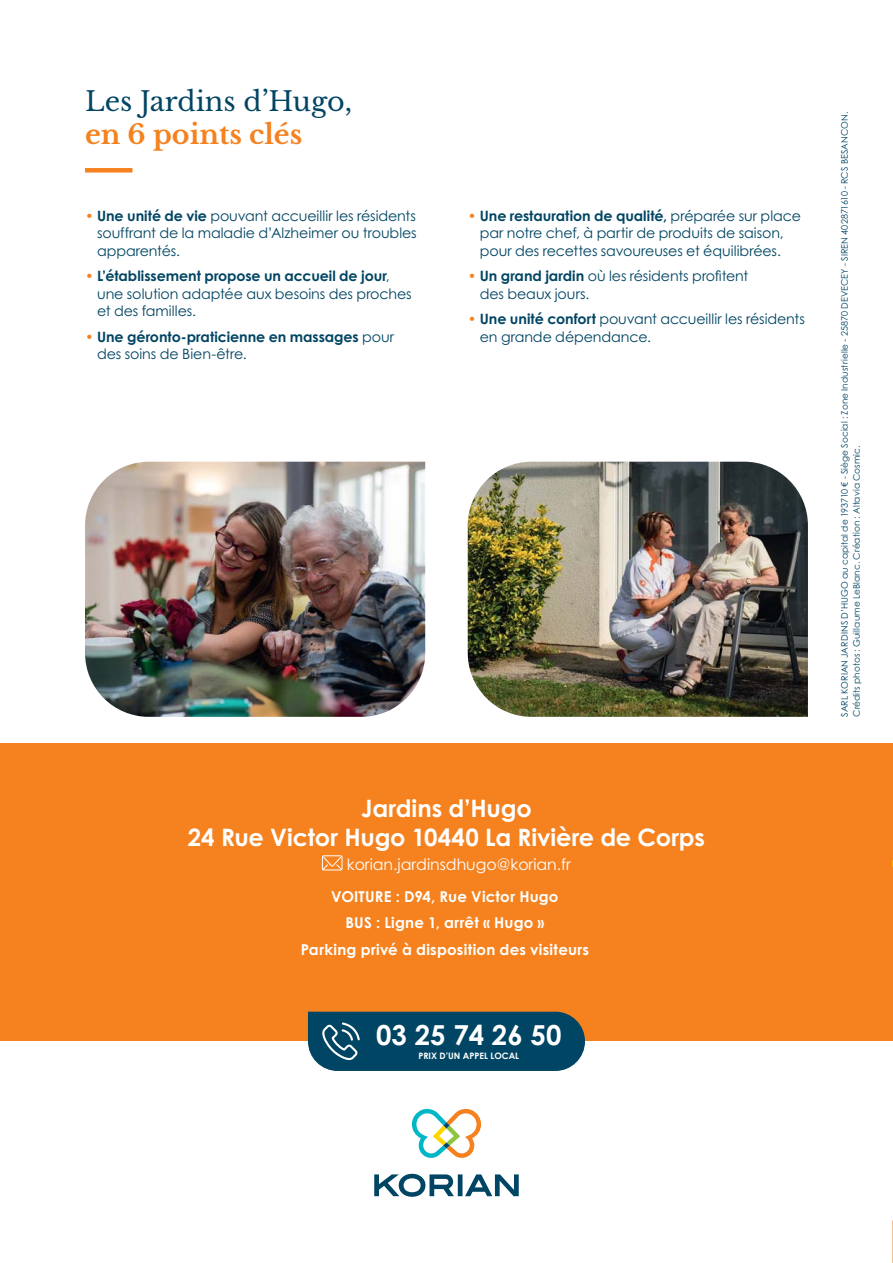
<style>
.page{position:relative;width:893px;height:1263px;background:#fff}
.page>*{position:absolute;margin:0;border:0;box-sizing:border-box;transform-origin:0 0}
.t1{font:700 27.6px "Century Gothic Std";color:#fff}
.t2{font:27px "Libre Baskerville";color:#004563}
.t3{font:700 27px "Libre Baskerville";color:#f5821f}
.t4{font:700 24px/28.8px "Century Gothic Std";letter-spacing:-.005em;color:#fff;text-align:center}
.t5{font:15.75px "Century Gothic Std";color:#fff}
.t6{font:700 15px/26.5px "Century Gothic Std";letter-spacing:.015em;color:#fff;text-align:center}
.t7{font:14.25px/17.2px "Century Gothic Std";letter-spacing:-.005em;color:#004563}
.t8{font:700 14.25px/17.2px "Century Gothic Std";letter-spacing:-.005em;color:#004563}
.t9{font:9px/12px "Century Gothic Std";letter-spacing:.01em;color:#004563}
.t10{font:700 8.85px "Century Gothic Std";color:#fff}
.s1{color:#f5821f}
.s2{font-weight:700}
.s3{font-weight:400;color:#f5821f}
.s4{font-weight:400}
</style>
<div class="page">
<div style="left:85px;top:168px;width:47px;height:5px;background:#f5821f"></div>
<div style="left:0;top:743px;width:893px;height:297px;background:#f5821f"></div>
<div style="left:308px;top:1012px;width:277px;height:59px;background:#004563"></div>
<svg style="left:412px;top:1109px;width:69px;height:49px"></svg>
<svg style="left:374px;top:1174px;width:145px;height:23px"></svg>
<img style="left:468px;top:462px;width:340px;height:255px">
<img style="left:85px;top:462px;width:340px;height:255px">
<div style="left:322px;top:855px;width:20px;height:15px;border:1px solid #fff"></div>
<svg style="left:322px;top:856px;width:21px;height:15px"></svg>
<h2 class="t2" style="left:85px;top:89px;width:269px">Les Jardins d’Hugo,</h2>
<h2 class="t3" style="left:85px;top:122px;width:219px">en 6 points clés</h2>
<p class="t7" style="left:97px;top:209px;width:321px;text-align:justify;text-indent:-12px"><span class="s1">•</span> <span class="s2">Une unité de vie</span> pouvant accueillir les résidents souffrant de la maladie d’Alzheimer ou troubles apparentés.</p>
<p class="t7" style="left:97px;top:269px;width:316px;text-indent:-12px"><span class="s1">•</span> <span class="s2">L’établissement propose un accueil de jour</span>, une solution adaptée aux besoins des proches et des familles.</p>
<p class="t8" style="left:97px;top:329px;width:299px;text-indent:-12px"><span class="s3">•</span> Une géronto-praticienne en massages <span class="s4">pour des soins de Bien-être.</span></p>
<p class="t7" style="left:468px;top:209px;width:335px;text-align:center"><span class="s1">•</span> <span class="s2">Une restauration de qualité,</span> préparée sur place par notre chef, à partir de produits de saison, pour des recettes savoureuses et équilibrées.</p>
<p class="t7" style="left:480px;top:269px;width:270px;text-indent:-12px"><span class="s1">•</span> <span class="s2">Un grand jardin</span> où les résidents profitent des beaux jours.</p>
<p class="t7" style="left:480px;top:312px;width:327px;text-indent:-12px"><span class="s1">•</span> <span class="s2">Une unité confort</span> pouvant accueillir les résidents en grande dépendance.</p>
<h3 class="t4" style="left:188px;top:797px;width:519px">Jardins d’Hugo<br>24 Rue Victor Hugo 10440 La Rivière de Corps</h3>
<p class="t5" style="left:347px;top:859px;width:226px">korian.jardinsdhugo@korian.fr</p>
<p class="t6" style="left:301px;top:885px;width:290px">VOITURE : D94, Rue Victor Hugo<br>BUS : Ligne 1, arrêt « Hugo »<br>Parking privé à disposition des visiteurs</p>
<h1 class="t1" style="left:376px;top:1025px;width:187px">03 25 74 26 50</h1>
<p class="t10" style="left:418px;top:1053px;width:102px">PRIX D’UN APPEL LOCAL</p>
<p class="t9" style="left:839px;top:717px;width:607px;rotate:-90deg">SARL KORIAN JARDINS D’HUGO au capital de 193710 € - Siège Social : Zone Industrielle - 25870 DEVECEY - SIREN 402871610 - RCS BESANCON.<br>Crédits photos : Guillaume LeBlanc. Création : Altavia Cosmic.</p>
</div>
